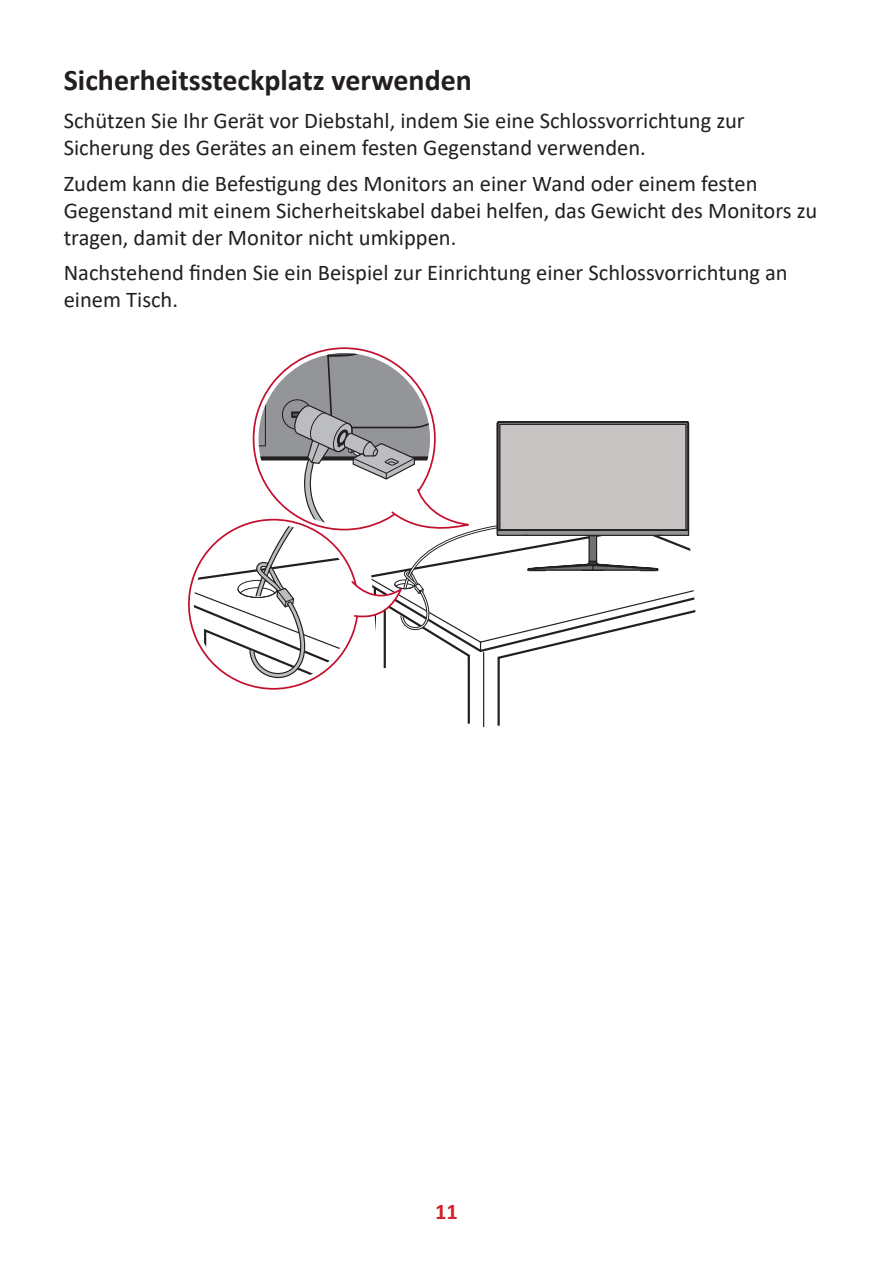
<style>
.page{position:relative;width:893px;height:1263px;background:#fff}
.page>*{position:absolute;margin:0;border:0;box-sizing:border-box;transform-origin:0 0}
.Heading_2{font:700 30px "Calibri";color:#231f20}
.Body{font:22.5px/27px "Calibri";color:#231f20}
.t1{font:700 22.5px "Calibri";color:#d1232a}
</style>
<div class="page">
<svg style="left:467px;top:590px;width:229px;height:137px"></svg>
<svg style="left:188px;top:347px;width:501px;height:347px"></svg>
<p class="Heading_2" style="left:64px;top:59px;width:410px">Sicherheitssteckplatz verwenden</p>
<p class="Body" style="left:64px;top:107px;width:682px">Schützen Sie Ihr Gerät vor Diebstahl, indem Sie eine Schlossvorrichtung zur<br>Sicherung des Gerätes an einem festen Gegenstand verwenden.</p>
<p class="Body" style="left:64px;top:169px;width:755px">Zudem kann die Befestigung des Monitors an einer Wand oder einem festen<br>Gegenstand mit einem Sicherheitskabel dabei helfen, das Gewicht des Monitors zu tragen, damit der Monitor nicht umkippen.</p>
<p class="Body" style="left:64px;top:259px;width:725px">Nachstehend finden Sie ein Beispiel zur Einrichtung einer Schlossvorrichtung an einem Tisch.</p>
<p class="t1" style="left:435px;top:1196px;width:24px">11</p>
</div>
